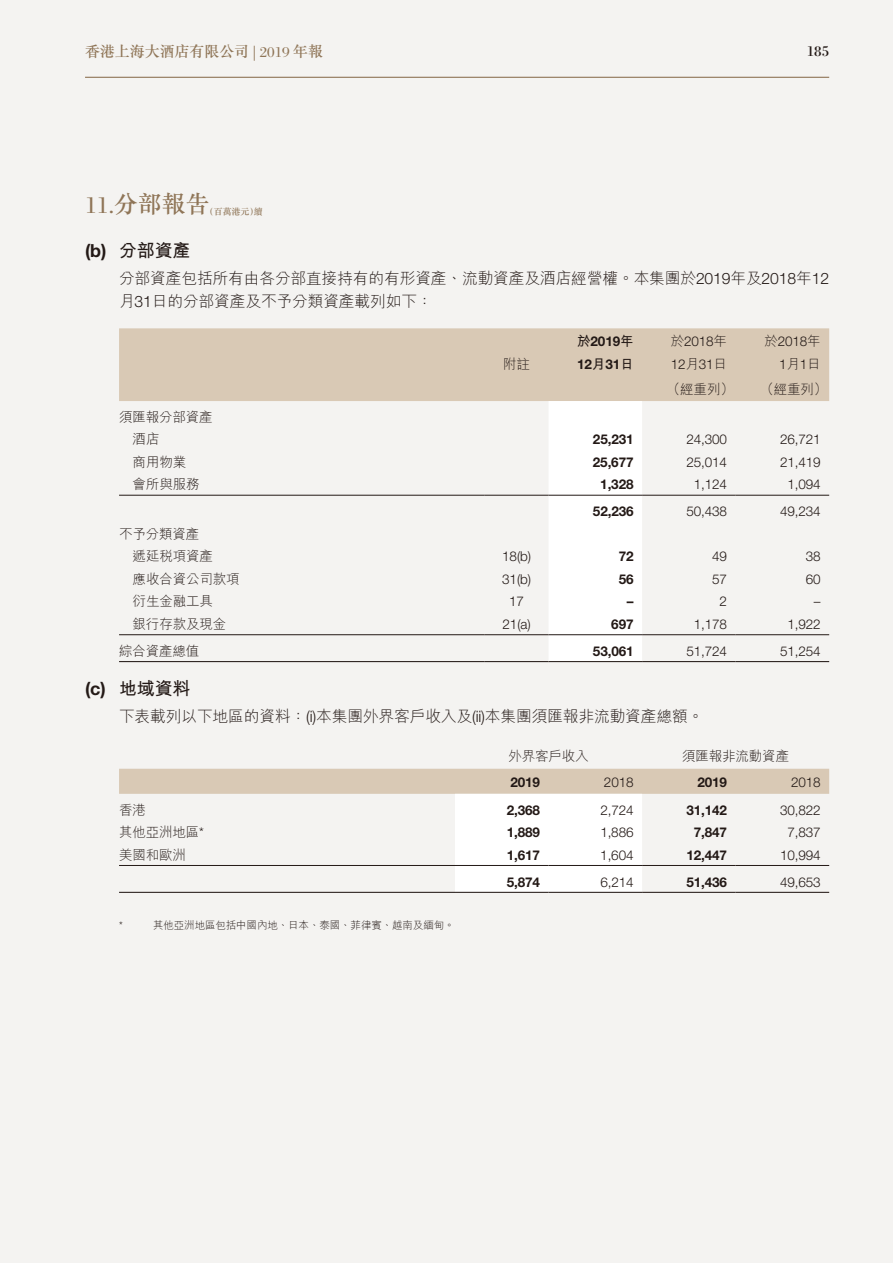
<style>
.page{position:relative;width:893px;height:1263px;background:#f4f3f1}
.page>*{position:absolute;margin:0;border:0;box-sizing:border-box;transform-origin:0 0}
.t1{font:500 24px "M Sung HK";color:#8f7557}
.t2{font:700 18px "M Hei HK";letter-spacing:-.01em;color:#231916}
.t3{font:300 15.75px/22.5px "M Hei HK";letter-spacing:-.01em;color:#231916}
.t4{font:500 15px "M Sung HK";letter-spacing:-.005em;color:#8f7557}
.t5{font:15px "Bodoni Std";color:#231916}
.t6{font:300 13.5px/22.5px "Helvetica Neue LT Std";letter-spacing:-.01em;color:#231916}
.t7{font:700 13.5px/22.5px "Helvetica Neue LT Std";letter-spacing:-.01em;color:#231916}
.t8{font:300 13.5px/22.5px "M Hei HK";letter-spacing:-.01em;color:#231916}
.t9{font:300 10.5px "M Hei HK";letter-spacing:-.01em;color:#231916}
.t10{font:300 10.5px "Helvetica Neue LT Std";color:#231916}
.t11{font:500 9px "M Sung HK";color:#8f7557}
.s1{font-family:"Bodoni Std";font-weight:400}
.s2{font-family:"Helvetica Neue LT Std"}
.s3{font-family:"M Hei HK"}
</style>
<div class="page">
<hr style="left:85px;top:77px;width:744px;height:1px;background:#8f7557">
<div style="left:119px;top:328px;width:710px;height:73px;background:#d9c9b5"></div>
<div style="left:549px;top:401px;width:93px;height:260px;background:#fff"></div>
<hr style="left:119px;top:495px;width:366px;height:1px;background:#231916">
<hr style="left:485px;top:495px;width:64px;height:1px;background:#231916">
<hr style="left:549px;top:495px;width:93px;height:1px;background:#231916">
<hr style="left:642px;top:495px;width:94px;height:1px;background:#231916">
<hr style="left:736px;top:495px;width:93px;height:1px;background:#231916">
<hr style="left:119px;top:634px;width:366px;height:1px;background:#231916">
<hr style="left:485px;top:634px;width:64px;height:1px;background:#231916">
<hr style="left:549px;top:634px;width:93px;height:1px;background:#231916">
<hr style="left:642px;top:634px;width:94px;height:1px;background:#231916">
<hr style="left:736px;top:634px;width:93px;height:1px;background:#231916">
<hr style="left:119px;top:661px;width:366px;height:1px;background:#231916">
<hr style="left:485px;top:661px;width:64px;height:1px;background:#231916">
<hr style="left:549px;top:661px;width:93px;height:1px;background:#231916">
<hr style="left:642px;top:661px;width:94px;height:1px;background:#231916">
<hr style="left:736px;top:661px;width:93px;height:1px;background:#231916">
<svg style="left:119px;top:769px;width:710px;height:123px"></svg>
<hr style="left:119px;top:865px;width:336px;height:1px;background:#231916">
<hr style="left:455px;top:865px;width:94px;height:1px;background:#231916">
<hr style="left:549px;top:865px;width:93px;height:1px;background:#231916">
<hr style="left:642px;top:865px;width:94px;height:1px;background:#231916">
<hr style="left:736px;top:865px;width:93px;height:1px;background:#231916">
<hr style="left:119px;top:892px;width:336px;height:1px;background:#231916">
<hr style="left:455px;top:892px;width:94px;height:1px;background:#231916">
<hr style="left:549px;top:892px;width:93px;height:1px;background:#231916">
<hr style="left:642px;top:892px;width:94px;height:1px;background:#231916">
<hr style="left:736px;top:892px;width:93px;height:1px;background:#231916">
<p class="t4" style="left:85px;top:41px;width:240px">香港上海大酒店有限公司 <span class="s1">| 2019</span> 年報</p>
<p class="t5" style="left:807px;top:42px;width:24px">185</p>
<h1 class="t1" style="left:85px;top:187px;width:126px"><span class="s1">11.</span>分部報告</h1>
<p class="t11" style="left:205px;top:205px;width:59px">（百萬港元）續</p>
<h2 class="t2" style="left:85px;top:238px;width:107px"><span class="s2">(b)</span> 分部資產</h2>
<p class="t3" style="left:119px;top:267px;width:712px">分部資產包括所有由各分部直接持有的有形資產、流動資產及酒店經營權。本集團於<span class="s2">2019</span>年及<span class="s2">2018</span>年<span class="s2">12</span>月<span class="s2">31</span>日的分部資產及不予分類資產載列如下：</p>
<p class="t8" style="left:133px;top:405px;width:82px;text-indent:-14px">須匯報分部資產酒店</p>
<p class="t8" style="left:503px;top:352px;width:28px">附註</p>
<p class="t7" style="left:577px;top:330px;width:58px"><span class="s3">於</span>2019<span class="s3">年<br></span>12<span class="s3">月</span>31<span class="s3">日</span></p>
<p class="t6" style="left:671px;top:330px;width:58px"><span class="s3">於</span>2018<span class="s3">年<br></span>12<span class="s3">月</span>31<span class="s3">日</span></p>
<p class="t6" style="left:764px;top:330px;width:58px;text-align:right"><span class="s3">於</span>2018<span class="s3">年<br></span>1<span class="s3">月</span>1<span class="s3">日</span></p>
<p class="t8" style="left:667px;top:377px;width:68px">（經重列）</p>
<p class="t8" style="left:760px;top:377px;width:68px">（經重列）</p>
<p class="t7" style="left:593px;top:428px;width:42px">25,231</p>
<p class="t6" style="left:686px;top:428px;width:42px">24,300</p>
<p class="t6" style="left:780px;top:428px;width:42px">26,721</p>
<p class="t8" style="left:133px;top:450px;width:55px">商用物業</p>
<p class="t7" style="left:593px;top:450px;width:42px">25,677</p>
<p class="t6" style="left:686px;top:450px;width:42px">25,014</p>
<p class="t6" style="left:780px;top:450px;width:42px">21,419</p>
<p class="t8" style="left:133px;top:473px;width:68px">會所與服務</p>
<p class="t7" style="left:600px;top:473px;width:35px">1,328</p>
<p class="t6" style="left:694px;top:473px;width:35px">1,124</p>
<p class="t6" style="left:787px;top:473px;width:35px">1,094</p>
<p class="t7" style="left:593px;top:500px;width:42px">52,236</p>
<p class="t6" style="left:686px;top:500px;width:42px">50,438</p>
<p class="t6" style="left:780px;top:500px;width:42px">49,234</p>
<p class="t8" style="left:133px;top:522px;width:82px;text-indent:-14px">不予分類資產遞延稅項資產</p>
<p class="t6" style="left:502px;top:545px;width:30px">18(b)</p>
<p class="t7" style="left:619px;top:545px;width:16px">72</p>
<p class="t6" style="left:712px;top:545px;width:16px">49</p>
<p class="t6" style="left:806px;top:545px;width:16px">38</p>
<p class="t8" style="left:133px;top:567px;width:109px">應收合資公司款項</p>
<p class="t6" style="left:502px;top:567px;width:30px">31(b)</p>
<p class="t7" style="left:619px;top:567px;width:16px">56</p>
<p class="t6" style="left:712px;top:567px;width:16px">57</p>
<p class="t6" style="left:806px;top:567px;width:16px">60</p>
<p class="t8" style="left:133px;top:590px;width:82px">衍生金融工具</p>
<p class="t6" style="left:509px;top:590px;width:16px">17</p>
<p class="t7" style="left:627px;top:590px;width:8px">–</p>
<p class="t6" style="left:720px;top:590px;width:9px">2</p>
<p class="t6" style="left:814px;top:590px;width:8px">–</p>
<p class="t8" style="left:133px;top:612px;width:95px">銀行存款及現金</p>
<p class="t6" style="left:503px;top:612px;width:29px">21(a)</p>
<p class="t7" style="left:611px;top:612px;width:24px">697</p>
<p class="t6" style="left:694px;top:612px;width:35px">1,178</p>
<p class="t6" style="left:787px;top:612px;width:35px">1,922</p>
<p class="t8" style="left:119px;top:639px;width:82px">綜合資產總值</p>
<p class="t7" style="left:593px;top:639px;width:42px">53,061</p>
<p class="t6" style="left:686px;top:639px;width:42px">51,724</p>
<p class="t6" style="left:780px;top:639px;width:42px">51,254</p>
<h2 class="t2" style="left:85px;top:675px;width:107px"><span class="s2">(c)</span> 地域資料</h2>
<p class="t3" style="left:119px;top:704px;width:586px">下表載列以下地區的資料：<span class="s2">(i)</span>本集團外界客戶收入及<span class="s2">(ii)</span>本集團須匯報非流動資產總額。</p>
<p class="t8" style="left:508px;top:745px;width:82px">外界客戶收入</p>
<p class="t8" style="left:682px;top:745px;width:109px">須匯報非流動資產</p>
<p class="t7" style="left:510px;top:770px;width:31px">2019</p>
<p class="t6" style="left:604px;top:770px;width:31px">2018</p>
<p class="t7" style="left:697px;top:770px;width:31px">2019</p>
<p class="t6" style="left:791px;top:770px;width:31px">2018</p>
<p class="t8" style="left:119px;top:798px;width:28px">香港</p>
<p class="t7" style="left:507px;top:798px;width:35px">2,368</p>
<p class="t6" style="left:600px;top:798px;width:35px">2,724</p>
<p class="t7" style="left:686px;top:798px;width:42px">31,142</p>
<p class="t6" style="left:780px;top:798px;width:42px">30,822</p>
<p class="t8" style="left:119px;top:820px;width:86px">其他亞洲地區<span class="s2">*</span></p>
<p class="t7" style="left:507px;top:821px;width:35px">1,889</p>
<p class="t6" style="left:600px;top:821px;width:35px">1,886</p>
<p class="t7" style="left:694px;top:821px;width:35px">7,847</p>
<p class="t6" style="left:787px;top:821px;width:35px">7,837</p>
<p class="t8" style="left:119px;top:843px;width:68px">美國和歐洲</p>
<p class="t7" style="left:507px;top:843px;width:35px">1,617</p>
<p class="t6" style="left:600px;top:843px;width:35px">1,604</p>
<p class="t7" style="left:686px;top:843px;width:42px">12,447</p>
<p class="t6" style="left:780px;top:843px;width:42px">10,994</p>
<p class="t7" style="left:507px;top:870px;width:35px">5,874</p>
<p class="t6" style="left:600px;top:870px;width:35px">6,214</p>
<p class="t7" style="left:686px;top:870px;width:42px">51,436</p>
<p class="t6" style="left:780px;top:870px;width:42px">49,653</p>
<p class="t10" style="left:119px;top:919px;width:5px">*</p>
<p class="t9" style="left:153px;top:918px;width:303px">其他亞洲地區包括中國內地、日本、泰國、菲律賓、越南及緬甸。</p>
</div>
